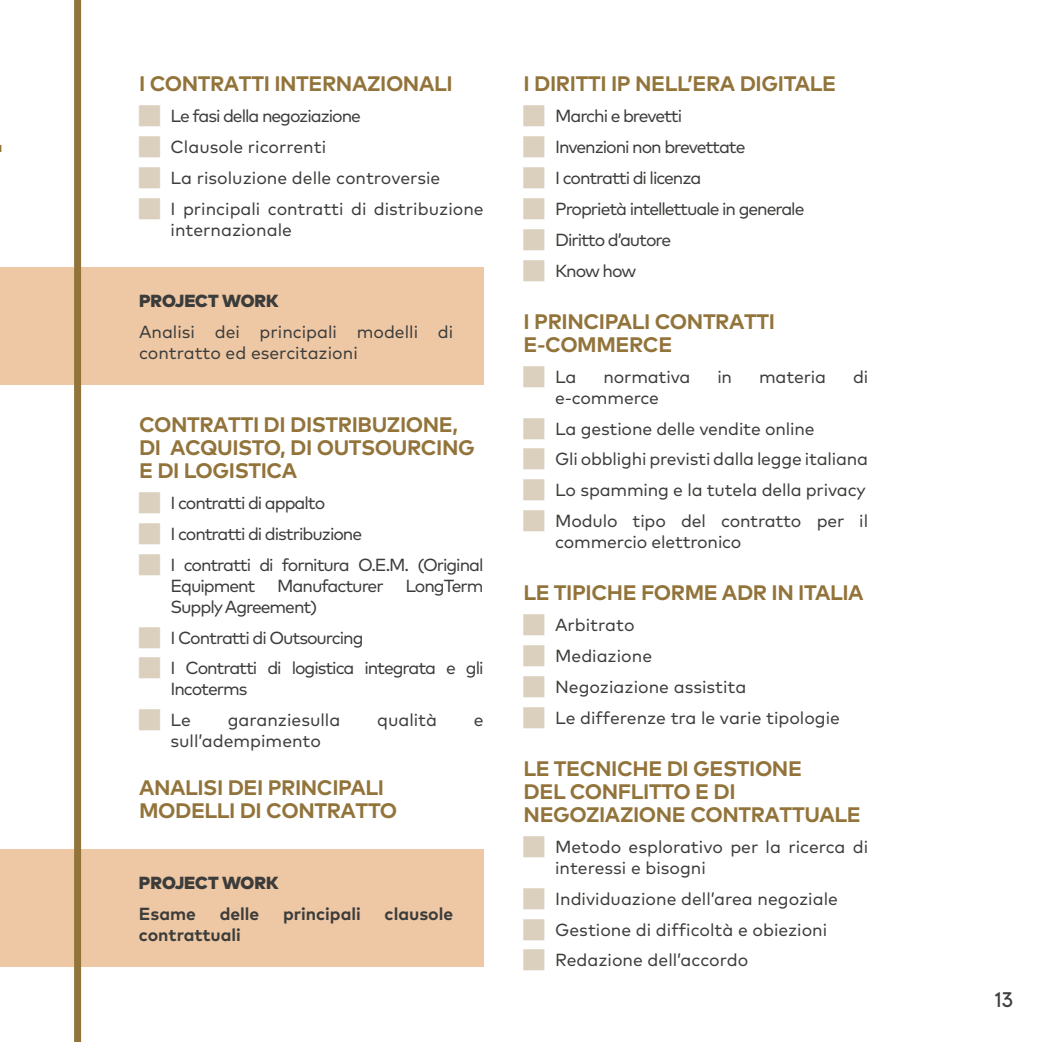
<style>
.page{position:relative;width:1042px;height:1042px;background:#fff}
.page>*{position:absolute;margin:0;border:0;box-sizing:border-box;transform-origin:0 0}
.t1{font:700 21px/22.8px "Mark";letter-spacing:-.02em;color:#92743b}
.t2{font:500 21px "Acre";color:#3c3c3b}
.t3{font:17.5px/31px "Mark";color:#3c3c3b}
.t4{font:17.5px/31px "Mark";letter-spacing:-.06em;color:#3d3c3b}
.t5{font:700 17.5px "Mark";color:#3c3c3b}
.t6{font:900 17.5px "Mark";color:#3c3c3b}
</style>
<div class="page">
<div style="left:0;top:849px;width:484px;height:117px;background:#eec8a5"></div>
<div style="left:0;top:267px;width:484px;height:117px;background:#eec8a5"></div>
<svg style="left:0;top:0;width:85px;height:1042px"></svg>
<p class="t1" style="left:139px;top:72px;width:315px">I CONTRATTI INTERNAZIONALI</p>
<p class="t4" style="left:171px;top:100px;width:192px">Le fasi della negoziazione</p>
<p class="t3" style="left:171px;top:131px;width:315px">Clausole ricorrenti<br>La risoluzione delle controversie<br>I principali contratti di distribuzione</p>
<p class="t3" style="left:171px;top:214px;width:123px">internazionale</p>
<p class="t6" style="left:139px;top:289px;width:141px">PROJECT WORK</p>
<p class="t3" style="left:139px;top:321px;width:316px;line-height:21px">Analisi dei principali modelli di contratto ed esercitazioni</p>
<p class="t1" style="left:139px;top:413px;width:337px">CONTRATTI DI DISTRIBUZIONE,<br>DI ACQUISTO, DI OUTSOURCING<br>E DI LOGISTICA</p>
<p class="t4" style="left:170px;top:487px;width:314px">I contratti di appalto<br>I contratti di distribuzione<br>I contratti di fornitura O.E.M. (Original</p>
<p class="t4" style="left:170px;top:574px;width:314px;line-height:21px">Equipment Manufacturer LongTerm<br>Supply Agreement)</p>
<p class="t4" style="left:170px;top:621px;width:314px">I Contratti di Outsourcing<br>I Contratti di logistica integrata e gli</p>
<p class="t4" style="left:170px;top:673px;width:78px">Incoterms</p>
<p class="t3" style="left:170px;top:704px;width:22px">Le</p>
<p class="t3" style="left:228px;top:704px;width:114px">garanziesulla</p>
<p class="t3" style="left:377px;top:704px;width:62px">qualità</p>
<p class="t3" style="left:474px;top:704px;width:11px">e</p>
<p class="t3" style="left:170px;top:725px;width:152px">sull’adempimento</p>
<p class="t1" style="left:139px;top:776px;width:260px">ANALISI DEI PRINCIPALI<br>MODELLI DI CONTRATTO</p>
<p class="t6" style="left:139px;top:871px;width:141px">PROJECT WORK</p>
<p class="t5" style="left:139px;top:902px;width:59px">Esame</p>
<p class="t5" style="left:220px;top:902px;width:41px">delle</p>
<p class="t5" style="left:283px;top:902px;width:79px">principali</p>
<p class="t5" style="left:385px;top:902px;width:70px">clausole</p>
<p class="t5" style="left:139px;top:923px;width:104px">contrattuali</p>
<p class="t1" style="left:524px;top:72px;width:314px">I DIRITTI IP NELL’ERA DIGITALE</p>
<p class="t4" style="left:555px;top:100px;width:251px">Marchi e brevetti<br>Invenzioni non brevettate<br>I contratti di licenza<br>Proprietà intellettuale in generale<br>Diritto d’autore<br>Know how</p>
<p class="t1" style="left:524px;top:309px;width:253px">I PRINCIPALI CONTRATTI<br>E-COMMERCE</p>
<p class="t3" style="left:555px;top:361px;width:23px">La</p>
<p class="t3" style="left:603px;top:361px;width:88px">normativa</p>
<p class="t3" style="left:717px;top:361px;width:16px">in</p>
<p class="t3" style="left:759px;top:361px;width:68px">materia</p>
<p class="t3" style="left:853px;top:361px;width:17px">di</p>
<p class="t3" style="left:555px;top:382px;width:314px">e-commerce<br>La gestione delle vendite online<br>Gli obblighi previsti dalla legge italiana<br>Lo spamming e la tutela della privacy<br>Modulo tipo del contratto per il</p>
<p class="t3" style="left:555px;top:526px;width:188px">commercio elettronico</p>
<p class="t1" style="left:524px;top:581px;width:341px">LE TIPICHE FORME ADR IN ITALIA</p>
<p class="t3" style="left:555px;top:609px;width:286px">Arbitrato<br>Mediazione<br>Negoziazione assistita<br>Le differenze tra le varie tipologie</p>
<p class="t1" style="left:524px;top:757px;width:339px">LE TECNICHE DI GESTIONE<br>DEL CONFLITTO E DI<br>NEGOZIAZIONE CONTRATTUALE</p>
<p class="t3" style="left:555px;top:835px;width:315px;line-height:21px">Metodo esplorativo per la ricerca di interessi e bisogni</p>
<p class="t3" style="left:555px;top:882px;width:284px">Individuazione dell’area negoziale<br>Gestione di difficoltà e obiezioni<br>Redazione dell’accordo</p>
<p class="t2" style="left:994px;top:985px;width:20px">13</p>
</div>
